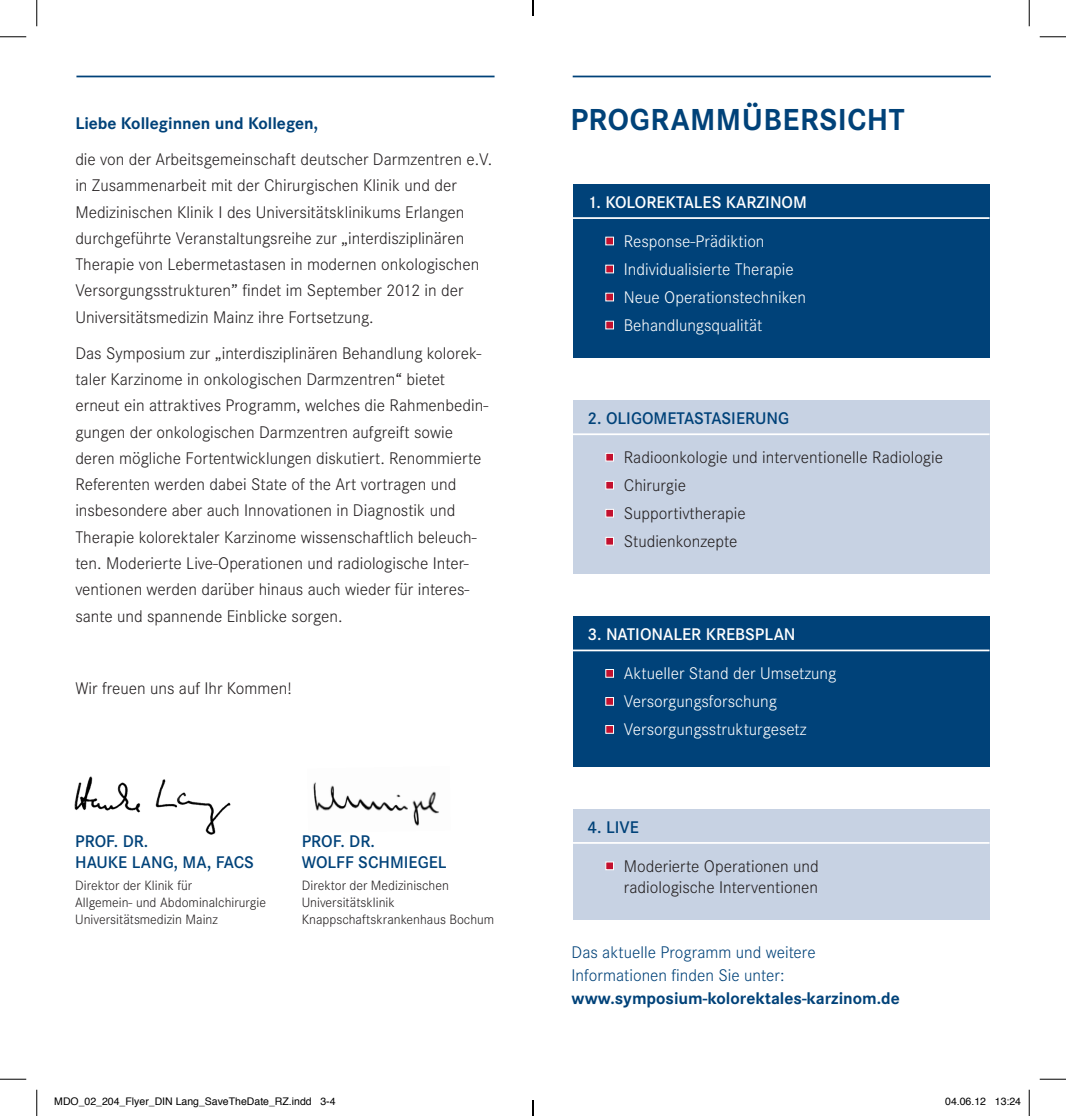
<style>
.page{position:relative;width:1066px;height:1116px;background:#fff}
.page>*{position:absolute;margin:0;border:0;box-sizing:border-box;transform-origin:0 0}
.t1{font:700 31.5px "Corporate S";letter-spacing:.02em;color:#004279}
.t2{font:300 17.5px/26.2px "Corporate S";color:#231f20}
.t3{font:300 17.5px/28px "Corporate S";color:#fff}
.t4{font:600 17.5px/21px "Corporate S";color:#004279}
.t5{font:700 17.5px "Corporate S";color:#004279}
.t6{font:300 17.5px/22.8px "Corporate S";color:#004279}
.t7{font:600 17.5px "Corporate S";color:#fff}
.t8{font:300 14px/16.8px "Corporate S";color:#231f20}
.t9{font:10.5px "Helvetica";color:#000}
</style>
<div class="page">
<img style="left:313px;top:782px;width:126px;height:44px">
<img style="left:74px;top:776px;width:157px;height:59px">
<hr style="left:76px;top:76px;width:418px;height:1px;background:#004279">
<hr style="left:572px;top:76px;width:418px;height:1px;background:#004279">
<div style="left:572px;top:184px;width:417px;height:174px;background:#004279"></div>
<hr style="left:572px;top:217px;width:417px;height:2px;background:#fff">
<div style="left:605px;top:237px;width:9px;height:8px;background:#c3102e;border:1px solid #fff"></div>
<div style="left:605px;top:265px;width:9px;height:8px;background:#c3102e;border:1px solid #fff"></div>
<div style="left:605px;top:293px;width:9px;height:8px;background:#c3102e;border:1px solid #fff"></div>
<div style="left:605px;top:321px;width:9px;height:8px;background:#c3102e;border:1px solid #fff"></div>
<div style="left:572px;top:616px;width:417px;height:150px;background:#004279"></div>
<hr style="left:572px;top:649px;width:417px;height:2px;background:#fff">
<div style="left:605px;top:669px;width:9px;height:8px;background:#c3102e;border:1px solid #fff"></div>
<div style="left:605px;top:697px;width:9px;height:8px;background:#c3102e;border:1px solid #fff"></div>
<div style="left:605px;top:725px;width:9px;height:8px;background:#c3102e;border:1px solid #fff"></div>
<div style="left:572px;top:400px;width:417px;height:174px;background:#c7d2e3"></div>
<hr style="left:572px;top:433px;width:417px;height:2px;background:#fff">
<div style="left:605px;top:453px;width:9px;height:8px;background:#c3102e;border:1px solid #fff"></div>
<div style="left:605px;top:481px;width:9px;height:8px;background:#c3102e;border:1px solid #fff"></div>
<div style="left:605px;top:509px;width:9px;height:8px;background:#c3102e;border:1px solid #fff"></div>
<div style="left:605px;top:537px;width:9px;height:8px;background:#c3102e;border:1px solid #fff"></div>
<div style="left:572px;top:808px;width:417px;height:111px;background:#c7d2e3"></div>
<hr style="left:572px;top:841px;width:417px;height:2px;background:#fff">
<div style="left:605px;top:861px;width:9px;height:8px;background:#c3102e;border:1px solid #fff"></div>
<svg style="left:0;top:36px;width:26px;height:1px"></svg>
<svg style="left:1039px;top:36px;width:27px;height:1px"></svg>
<svg style="left:0;top:1078px;width:26px;height:1px"></svg>
<svg style="left:1039px;top:1078px;width:27px;height:1px"></svg>
<svg style="left:36px;top:0;width:1px;height:26px"></svg>
<svg style="left:36px;top:1089px;width:1px;height:26px"></svg>
<svg style="left:1029px;top:0;width:1px;height:26px"></svg>
<svg style="left:1029px;top:1089px;width:1px;height:26px"></svg>
<svg style="left:532px;top:0;width:2px;height:16px"></svg>
<svg style="left:532px;top:1100px;width:2px;height:15px"></svg>
<p class="t5" style="left:75px;top:113px;width:244px">Liebe Kolleginnen und Kollegen,</p>
<p class="t2" style="left:75px;top:146px;width:418px">die von der Arbeitsgemeinschaft deutscher Darmzentren e.V. in Zusammenarbeit mit der Chirurgischen Klinik und der Medizinischen Klinik I des Universitätsklinikums Erlangen durchgeführte Veranstaltungsreihe zur „interdisziplinären Therapie von Lebermetastasen in modernen onkologischen Versorgungsstrukturen” findet im September 2012 in der Universitätsmedizin Mainz ihre Fortsetzung.</p>
<p class="t2" style="left:75px;top:340px;width:414px">Das Symposium zur „interdisziplinären Behandlung kolorek&shy;taler Karzinome in onkologischen Darmzentren“ bietet erneut ein attraktives Programm, welches die Rahmenbedin&shy;gungen der onkologischen Darmzentren aufgreift sowie deren mögliche Fortentwicklungen diskutiert. Renommierte Referenten werden dabei State of the Art vortragen und insbesondere aber auch Innovationen in Diagnostik und Therapie kolorektaler Karzinome wissenschaftlich beleuch&shy;ten. Moderierte Live-Operationen und radiologische Inter&shy;ventionen werden darüber hinaus auch wieder für interes&shy;sante und spannende Einblicke sorgen.</p>
<p class="t2" style="left:75px;top:675px;width:218px">Wir freuen uns auf Ihr Kommen!</p>
<p class="t4" style="left:75px;top:831px;width:179px">PROF. DR.<br>HAUKE LANG, MA, FACS</p>
<p class="t8" style="left:75px;top:877px;width:192px">Direktor der Klinik für<br>Allgemein- und Abdominalchirurgie<br>Universitätsmedizin Mainz</p>
<p class="t4" style="left:302px;top:831px;width:75px">PROF. DR.<br>WOLFF SCH</p>
<p class="t4" style="left:390px;top:852px;width:58px">MIEGEL</p>
<p class="t8" style="left:302px;top:877px;width:194px">Direktor der Medizinischen<br>Universitätsklinik<br>Knappschaftskrankenhaus Bochum</p>
<h1 class="t1" style="left:570px;top:102px;width:336px">PROGRAMMÜBERSICHT</h1>
<p class="t7" style="left:587px;top:192px;width:221px">1. KOLOREKTALES KARZINOM</p>
<p class="t3" style="left:624px;top:227px;width:184px">Response-Prädiktion<br>Individualisierte Therapie<br>Neue Operationstechniken<br>Behandlungsqualität</p>
<p class="t4" style="left:587px;top:408px;width:203px">2. OLIGOMETASTASIERUNG</p>
<p class="t2" style="left:624px;top:443px;width:321px;line-height:28px">Radioonkologie und interventionelle Radiologie<br>Chirurgie<br>Supportivtherapie<br>Studienkonzepte</p>
<p class="t7" style="left:587px;top:624px;width:209px">3. NATIONALER KREBSPLAN</p>
<p class="t3" style="left:624px;top:659px;width:214px">Aktueller Stand der Umsetzung<br>Versorgungsforschung<br>Versorgungsstrukturgesetz</p>
<p class="t4" style="left:587px;top:816px;width:53px">4. LIVE</p>
<p class="t2" style="left:624px;top:855px;width:196px;line-height:21px">Moderierte Operationen und radiologische Interventionen</p>
<p class="t6" style="left:571px;top:941px;width:246px">Das aktuelle Programm und weitere<br>Informationen finden Sie unter:</p>
<p class="t5" style="left:571px;top:987px;width:330px">www.symposium-kolorektales-karzinom.de</p>
<p class="t9" style="left:54px;top:1093px;width:283px">MDO_02_204_Flyer_DIN Lang_SaveTheDate_RZ.indd 3-4</p>
<p class="t9" style="left:945px;top:1093px;width:77px">04.06.12 13:24</p>
</div>
